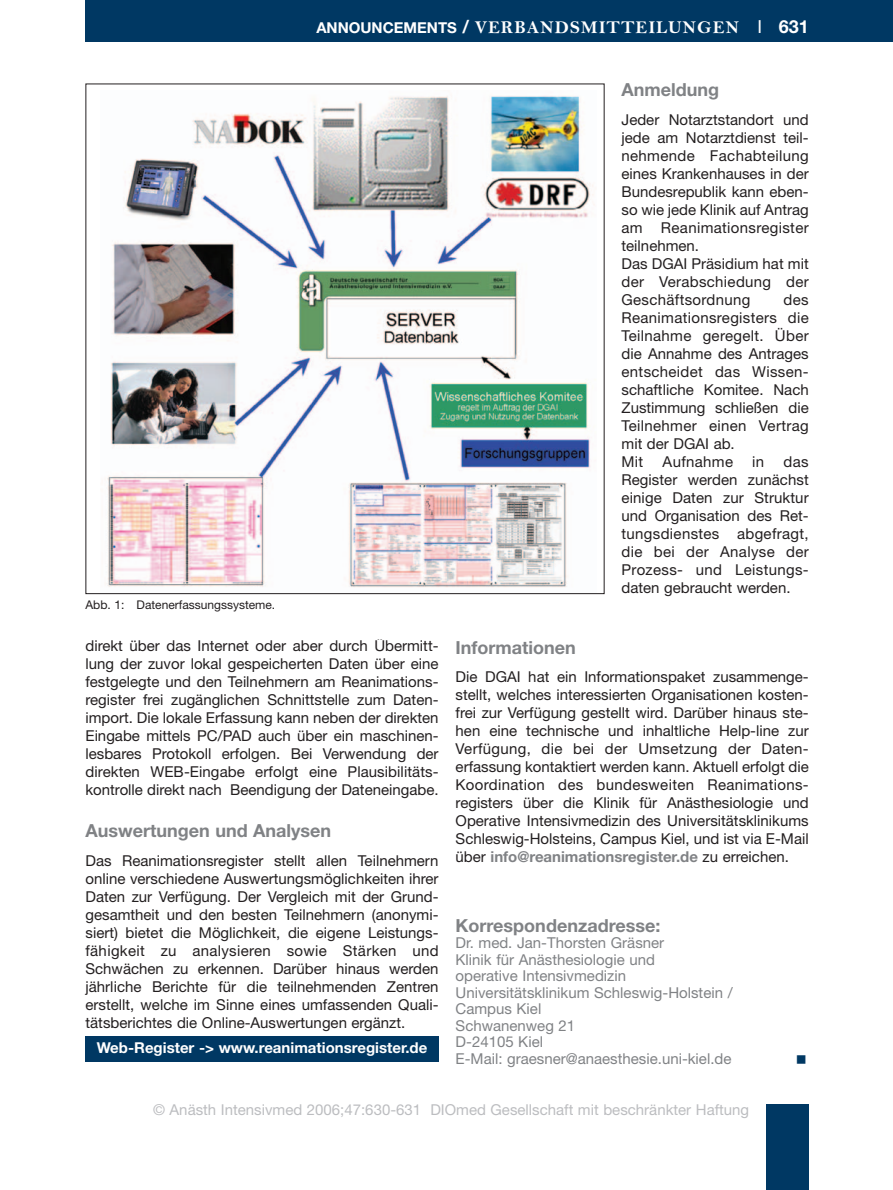
<style>
.page{position:relative;width:893px;height:1190px;background:#fff}
.page>*{position:absolute;margin:0;border:0;box-sizing:border-box;transform-origin:0 0}
.t1{font:700 18px "Helvetica Neue";color:#808285}
.t2{font:18px "Bell MT Bold";letter-spacing:.055em;color:#fff}
.t3{font:15px/18px "Helvetica Neue";color:#231f20;text-align:justify}
.t4{font:15px/16.5px "Helvetica Neue";color:#808285}
.t5{font:15px/18px "Helvetica Neue";letter-spacing:.02em;color:#231f20}
.t6{font:15px "Helvetica Neue";color:#bcbdc0}
.t7{font:700 15px "Helvetica Neue";color:#fff}
.t8{font:12px "Helvetica Neue";color:#231f20}
.s1{font-family:"Helvetica Neue";font-weight:700;font-size:15px}
.s2{font-family:"Helvetica Neue";font-weight:700}
.s3{font-family:"Helvetica Neue"}
.s4{font-weight:700;color:#808285}
</style>
<div class="page">
<div style="left:85px;top:0;width:807px;height:41px;background:#003863"></div>
<div style="left:766px;top:1104px;width:42px;height:86px;background:#003863"></div>
<img style="left:107px;top:96px;width:488px;height:492px">
<div style="left:85px;top:1036px;width:353px;height:25px;background:#003863"></div>
<p class="t2" style="left:316px;top:21px;width:494px"><span class="s1">ANNOUNCEMENTS</span> <span class="s2">/</span> VERBANDSMITTEILUNGEN <span class="s3">I</span> <span class="s2">631</span></p>
<p class="t8" style="left:85px;top:601px;width:191px">Abb. 1: Datenerfassungssysteme.</p>
<p class="t3" style="left:85px;top:637px;width:354px">direkt über das Internet oder aber durch Übermitt&shy;lung der zuvor lokal gespeicherten Daten über eine festgelegte und den Teilnehmern am Reanimations&shy;register frei zugänglichen Schnittstelle zum Daten&shy;import. Die lokale Erfassung kann neben der direkten Eingabe mittels PC/PAD auch über ein maschinen&shy;lesbares Protokoll erfolgen. Bei Verwendung der direkten WEB-Eingabe erfolgt eine Plausibilitäts&shy;kontrolle direkt nach Beendigung der Dateneingabe.</p>
<p class="t1" style="left:85px;top:824px;width:247px">Auswertungen und Analysen</p>
<p class="t3" style="left:85px;top:852px;width:354px">Das Reanimationsregister stellt allen Teilnehmern online verschiedene Auswertungsmöglichkeiten ihrer Daten zur Verfügung. Der Vergleich mit der Grund&shy;gesamtheit und den besten Teilnehmern (anonymi&shy;siert) bietet die Möglichkeit, die eigene Leistungs&shy;fähigkeit zu analysieren sowie Stärken und Schwächen zu erkennen. Darüber hinaus werden jährliche Berichte für die teilnehmenden Zentren erstellt, welche im Sinne eines umfassenden Quali&shy;tätsberichtes die Online-Auswertungen ergänzt.</p>
<p class="t7" style="left:97px;top:1042px;width:332px">Web-Register -&gt; www.reanimationsregister.de</p>
<p class="t1" style="left:621px;top:84px;width:99px">Anmeldung</p>
<p class="t3" style="left:621px;top:112px;width:189px;text-align:left">Jeder Notarztstandort und jede am Notarztdienst teil&shy;nehmende Fachabteilung eines Krankenhauses in der<br>Bundesrepublik kann eben&shy;so wie jede Klinik auf Antrag am Reanimationsregister teilnehmen.<br>Das DGAI Präsidium hat mit der Verabschiedung der<br>Geschäftsordnung</p>
<p class="t5" style="left:621px;top:292px;width:189px;text-indent:162px">des<br>Reanimationsregisters die<br>Teilnahme geregelt. Über die Annahme des Antrages entscheidet das Wissen&shy;schaftliche Komitee. Nach<br>Zustimmung schließen die<br>Teilnehmer einen Vertrag mit der DGAI ab.<br>Mit</p>
<p class="t5" style="left:662px;top:454px;width:72px">Aufnahme</p>
<p class="t3" style="left:752px;top:454px;width:14px">in</p>
<p class="t3" style="left:621px;top:454px;width:189px;text-indent:162px">das Register werden zunächst einige Daten zur Struktur und Organisation des Ret&shy;tungsdienstes abgefragt, die bei der Analyse der Prozess- und Leistungs&shy;daten gebraucht werden.</p>
<p class="t1" style="left:455px;top:640px;width:122px">Informationen</p>
<p class="t3" style="left:455px;top:669px;width:354px">Die DGAI hat ein Informationspaket zusammenge&shy;stellt, welches interessierten Organisationen kosten&shy;frei zur Verfügung gestellt wird. Darüber hinaus ste&shy;hen eine technische und inhaltliche Help-line zur Verfügung, die bei der Umsetzung der Daten&shy;erfassung kontaktiert werden kann. Aktuell erfolgt die Koordination des bundesweiten Reanimations&shy;registers über die Klinik für Anästhesiologie und Operative Intensivmedizin des Universitätsklinikums Schleswig-Holsteins, Campus Kiel, und ist via E-Mail über <span class="s4">info@reanimationsregister.de</span> zu erreichen.</p>
<p class="t1" style="left:455px;top:918px;width:206px">Korrespondenzadresse:</p>
<p class="t4" style="left:455px;top:936px;width:278px">Dr. med. Jan-Thorsten Gräsner<br>Klinik für Anästhesiologie und<br>operative Intensivmedizin<br>Universitätsklinikum Schleswig-Holstein /<br>Campus Kiel<br>Schwanenweg 21<br>D-24105 Kiel<br>E-Mail: graesner@anaesthesie.uni-kiel.de</p>
<p class="t6" style="left:153px;top:1104px;width:597px">© Anästh Intensivmed 2006;47:630-631 DIOmed Gesellschaft mit beschränkter Haftung</p>
</div>
